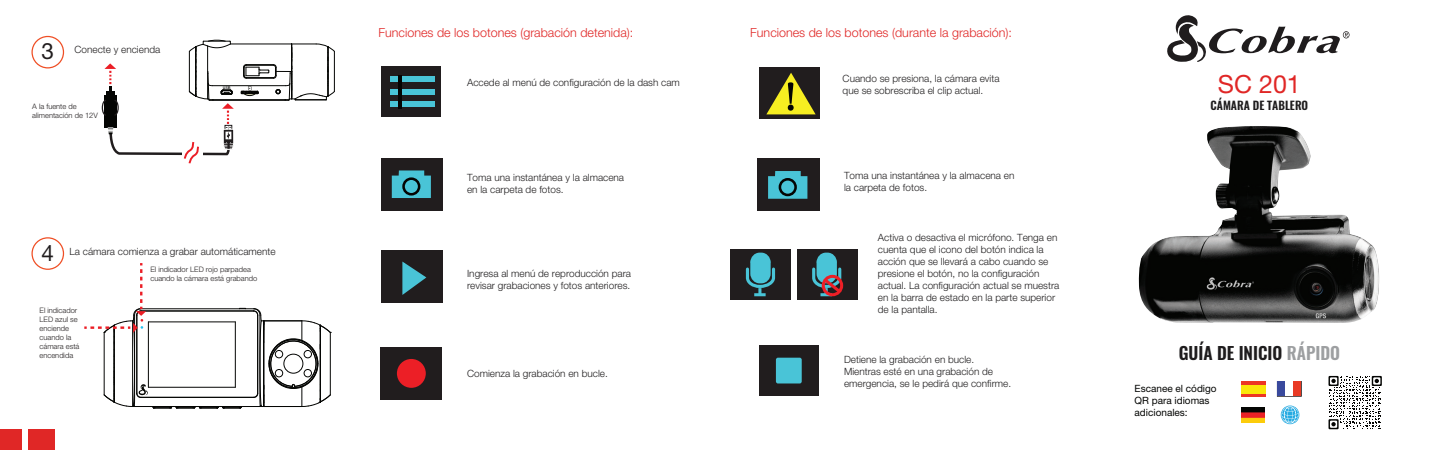
<style>
.page{position:relative;width:1440px;height:450px;background:#fff}
.page>*{position:absolute;margin:0;border:0;box-sizing:border-box;transform-origin:0 0}
.t1{font:25px "Helvetica Neue LT Std";color:#e02726}
.t2{font:22.5px "Helvetica Neue LT Std";color:#211d1e}
.t3{font:600 17.25px "Oswald";color:#1e1c1d}
.t4{font:300 12.5px "Helvetica Neue LT Std";color:#e02726}
.t5{font:600 11.5px "Oswald";color:#1e1c1d}
.t6{font:300 10px/12px "Helvetica Neue LT Std";color:#1f1d1e}
.t7{font:10px/12px "Helvetica Neue LT Std";color:#040503}
.t8{font:300 7.5px/9px "Helvetica Neue LT Std";color:#211d1e}
.s1{color:#9d9fa1}
</style>
<div class="page">
<div style="left:0;top:429px;width:22px;height:21px;background:#e02726"></div>
<div style="left:28px;top:429px;width:26px;height:21px;background:#e02726"></div>
<svg style="left:1167px;top:15px;width:183px;height:47px"></svg>
<div style="left:31px;top:36px;width:33px;height:32px;border:1px solid #ef4e24;border-radius:50%"></div>
<hr style="left:210px;top:100px;width:79px;height:1px;background:#040503">
<hr style="left:213px;top:99px;width:72px;height:1px;background:#040503">
<hr style="left:212px;top:85px;width:74px;height:1px;background:#040503">
<hr style="left:230px;top:44px;width:62px;height:1px;background:#040503">
<svg style="left:101px;top:40px;width:133px;height:124px"></svg>
<svg style="left:241px;top:43px;width:94px;height:58px"></svg>
<div style="left:31px;top:237px;width:33px;height:33px;border:1px solid #ef4e24;border-radius:50%"></div>
<hr style="left:133px;top:406px;width:131px;height:1px;background:#040503">
<hr style="left:141px;top:397px;width:113px;height:1px;background:#040503">
<hr style="left:141px;top:311px;width:113px;height:1px;background:#040503">
<hr style="left:140px;top:308px;width:114px;height:1px;background:#040503">
<svg style="left:253px;top:308px;width:78px;height:99px"></svg>
<div style="left:382px;top:158px;width:61px;height:52px;background:#211d1e"></div>
<svg style="left:392px;top:170px;width:39px;height:28px"></svg>
<div style="left:404px;top:179px;width:15px;height:15px;background:#49c4d7;border-radius:50%"></div>
<div style="left:402px;top:177px;width:18px;height:19px;border:3px solid #040503;border-radius:50%"></div>
<div style="left:382px;top:251px;width:61px;height:52px;background:#211d1e"></div>
<svg style="left:402px;top:261px;width:25px;height:34px"></svg>
<div style="left:380px;top:347px;width:62px;height:53px;background:#211d1e"></div>
<div style="left:397px;top:359px;width:29px;height:29px;background:#ec1f26;border-radius:50%"></div>
<div style="left:758px;top:159px;width:62px;height:52px;background:#211d1e"></div>
<svg style="left:768px;top:171px;width:39px;height:28px"></svg>
<div style="left:780px;top:179px;width:16px;height:16px;background:#49c4d7;border-radius:50%"></div>
<div style="left:779px;top:178px;width:18px;height:18px;border:3px solid #040503;border-radius:50%"></div>
<svg style="left:84px;top:263px;width:162px;height:146px"></svg>
<img style="left:1138px;top:126px;width:241px;height:197px">
<div style="left:797px;top:249px;width:60px;height:51px;background:#211d1e"></div>
<svg style="left:812px;top:253px;width:32px;height:43px"></svg>
<div style="left:731px;top:249px;width:60px;height:51px;background:#211d1e"></div>
<svg style="left:745px;top:253px;width:31px;height:43px"></svg>
<div style="left:759px;top:345px;width:60px;height:51px;background:#211d1e"></div>
<div style="left:776px;top:358px;width:26px;height:25px;background:#49c4d7;border-radius:2px"></div>
<div style="left:381px;top:66px;width:60px;height:51px;background:#211d1e"></div>
<div style="left:390px;top:76px;width:44px;height:6px;background:#49c4d7"></div>
<div style="left:390px;top:89px;width:44px;height:5px;background:#49c4d7"></div>
<div style="left:390px;top:101px;width:44px;height:6px;background:#49c4d7"></div>
<hr style="left:398px;top:75px;width:4px;height:34px;background:#040503">
<div style="left:759px;top:67px;width:61px;height:52px;background:#211d1e"></div>
<svg style="left:766px;top:73px;width:50px;height:41px"></svg>
<svg style="left:1329px;top:376px;width:53px;height:53px"></svg>
<div style="left:1277px;top:382px;width:8px;height:14px;background:#39499d"></div>
<div style="left:1293px;top:382px;width:8px;height:14px;background:#e93a25"></div>
<hr style="left:1241px;top:381px;width:25px;height:4px;background:#ed3624">
<svg style="left:1241px;top:393px;width:25px;height:4px"></svg>
<div style="left:1241px;top:385px;width:25px;height:8px;background:#fae709"></div>
<img style="left:1241px;top:408px;width:24px;height:15px">
<svg style="left:1281px;top:406px;width:18px;height:18px"></svg>
<h2 class="t2" style="left:41px;top:38px;width:14px">3</h2>
<p class="t6" style="left:75px;top:43px;width:87px">Conecte y encienda</p>
<p class="t8" style="left:32px;top:102px;width:67px">A la fuente de alimentación de 12V</p>
<h2 class="t2" style="left:41px;top:239px;width:14px">4</h2>
<p class="t6" style="left:70px;top:245px;width:208px">La cámara comienza a grabar automáticamente</p>
<p class="t8" style="left:40px;top:306px;width:41px">El indicador<br>LED azul se enciende cuando la cámara está encendida</p>
<p class="t8" style="left:150px;top:265px;width:108px">El indicador LED rojo parpadea cuando la cámara está grabando</p>
<p class="t4" style="left:378px;top:24px;width:256px">Funciones de los botones (grabación detenida):</p>
<p class="t6" style="left:467px;top:76px;width:214px">Accede al menú de configuración de la dash cam</p>
<p class="t6" style="left:467px;top:171px;width:159px">Toma una instantánea y la almacena en la carpeta de fotos.</p>
<p class="t6" style="left:467px;top:267px;width:165px">Ingresa al menú de reproducción para revisar grabaciones y fotos anteriores.</p>
<p class="t6" style="left:467px;top:367px;width:142px">Comienza la grabación en bucle.</p>
<p class="t4" style="left:750px;top:25px;width:263px">Funciones de los botones (durante la grabación):</p>
<p class="t6" style="left:843px;top:72px;width:158px">Cuando se presiona, la cámara evita que se sobrescriba el clip actual.</p>
<p class="t6" style="left:844px;top:169px;width:172px">Toma una instantánea y la almacena en la carpeta de fotos.</p>
<p class="t6" style="left:878px;top:231px;width:183px">Activa o desactiva el micrófono. Tenga en cuenta que el icono del botón indica la acción que se llevará a cabo cuando se presione el botón, no la configuración actual. La configuración actual se muestra en la barra de estado en la parte superior de la pantalla.</p>
<p class="t6" style="left:844px;top:353px;width:169px">Detiene la grabación en bucle.<br>Mientras esté en una grabación de emergencia, se le pedirá que confirme.</p>
<h1 class="t1" style="left:1218px;top:69px;width:84px">SC 201</h1>
<p class="t5" style="left:1211px;top:98px;width:99px">CÁMARA DE TABLERO</p>
<h3 class="t3" style="left:1179px;top:341px;width:163px">GUÍA DE INICIO <span class="s1">RÁPIDO</span></h3>
<p class="t7" style="left:1135px;top:382px;width:84px">Escanee el código<br>QR para idiomas adicionales:</p>
</div>
